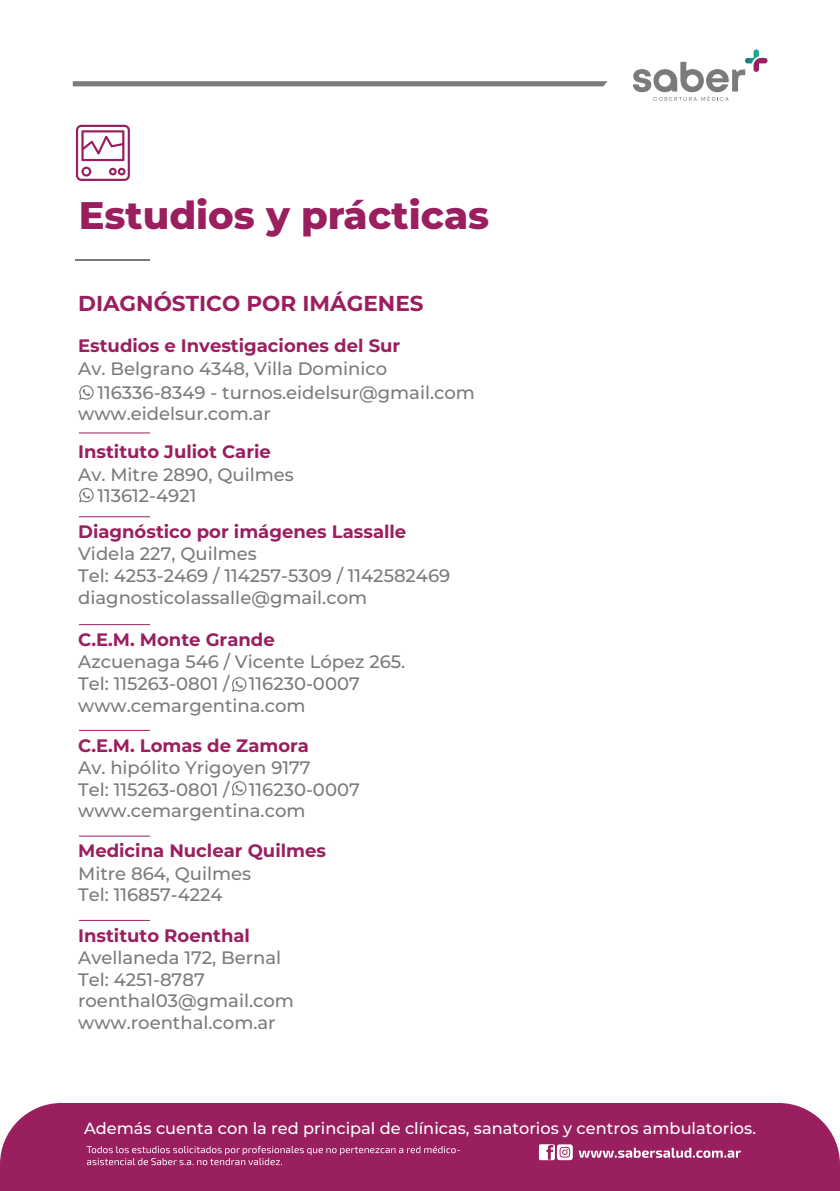
<style>
.page{position:relative;width:840px;height:1191px;background:#fff}
.page>*{position:absolute;margin:0;border:0;box-sizing:border-box;transform-origin:0 0}
.t1{font:800 38.4px "Montserrat";color:#991f5f}
.t2{font:700 21.6px "Montserrat";color:#991f5f}
.t3{font:500 18px/21.6px "Montserrat";color:#7a7c7b}
.t4{font:700 18px "Montserrat";color:#991f5f}
.t5{font:500 16.2px "Montserrat";color:#fff}
</style>
<div class="page">
<svg style="left:79px;top:385px;width:15px;height:15px"></svg>
<svg style="left:79px;top:488px;width:15px;height:14px"></svg>
<hr style="left:76px;top:260px;width:74px;height:1px;background:#7a7c7b">
<svg style="left:76px;top:125px;width:54px;height:56px"></svg>
<svg style="left:73px;top:81px;width:534px;height:5px;background:#7f8180"></svg>
<svg style="left:633px;top:49px;width:134px;height:52px"></svg>
<hr style="left:79px;top:432px;width:71px;height:1px;background:#991f5f">
<hr style="left:79px;top:516px;width:71px;height:1px;background:#991f5f">
<hr style="left:79px;top:835px;width:71px;height:1px;background:#991f5f">
<hr style="left:79px;top:920px;width:71px;height:1px;background:#991f5f">
<hr style="left:79px;top:624px;width:71px;height:1px;background:#991f5f">
<hr style="left:79px;top:730px;width:71px;height:1px;background:#991f5f">
<div style="left:0;top:1103px;width:839px;height:88px;background:#991f5f"></div>
<svg style="left:578px;top:1147px;width:162px;height:10px"></svg>
<svg style="left:538px;top:1144px;width:34px;height:16px"></svg>
<svg style="left:87px;top:1145px;width:373px;height:20px;background:#a63d74"></svg>
<svg style="left:232px;top:677px;width:14px;height:14px"></svg>
<svg style="left:232px;top:781px;width:14px;height:14px"></svg>
<h1 class="t1" style="left:79px;top:190px;width:412px">Estudios y prácticas</h1>
<p class="t2" style="left:78px;top:289px;width:347px">DIAGNÓSTICO POR IMÁGENES</p>
<p class="t4" style="left:78px;top:333px;width:323px">Estudios e Investigaciones del Sur</p>
<p class="t3" style="left:78px;top:357px;width:310px">Av. Belgrano 4348, Villa Dominico</p>
<p class="t3" style="left:78px;top:381px;width:398px;text-indent:19px">116336-8349 - turnos.eidelsur@gmail.com www.eidelsur.com.ar</p>
<p class="t4" style="left:78px;top:440px;width:194px">Instituto Juliot Carie</p>
<p class="t3" style="left:97px;top:463px;width:198px;text-indent:-19px">Av. Mitre 2890, Quilmes<br>113612-4921</p>
<p class="t4" style="left:78px;top:520px;width:329px">Diagnóstico por imágenes Lassalle</p>
<p class="t3" style="left:78px;top:543px;width:373px">Videla 227, Quilmes<br>Tel: 4253-2469 / 114257-5309 / 1142582469 diagnosticolassalle@gmail.com</p>
<p class="t4" style="left:78px;top:627px;width:198px">C.E.M. Monte Grande</p>
<p class="t3" style="left:78px;top:650px;width:328px">Azcuenaga 546 / Vicente López 265.<br>Tel: 115263-0801 / 116230-0007 www.cemargentina.com</p>
<p class="t4" style="left:78px;top:733px;width:232px">C.E.M. Lomas de Zamora</p>
<p class="t3" style="left:78px;top:756px;width:283px">Av. hipólito Yrigoyen 9177<br>Tel: 115263-0801 / 116230-0007 www.cemargentina.com</p>
<p class="t4" style="left:78px;top:839px;width:249px">Medicina Nuclear Quilmes</p>
<p class="t3" style="left:78px;top:862px;width:174px">Mitre 864, Quilmes<br>Tel: 116857-4224</p>
<p class="t4" style="left:78px;top:923px;width:173px">Instituto Roenthal</p>
<p class="t3" style="left:78px;top:946px;width:217px">Avellaneda 172, Bernal<br>Tel: 4251-8787 roenthal03@gmail.com www.roenthal.com.ar</p>
<p class="t5" style="left:84px;top:1117px;width:673px">Además cuenta con la red principal de clínicas, sanatorios y centros ambulatorios.</p>
</div>
